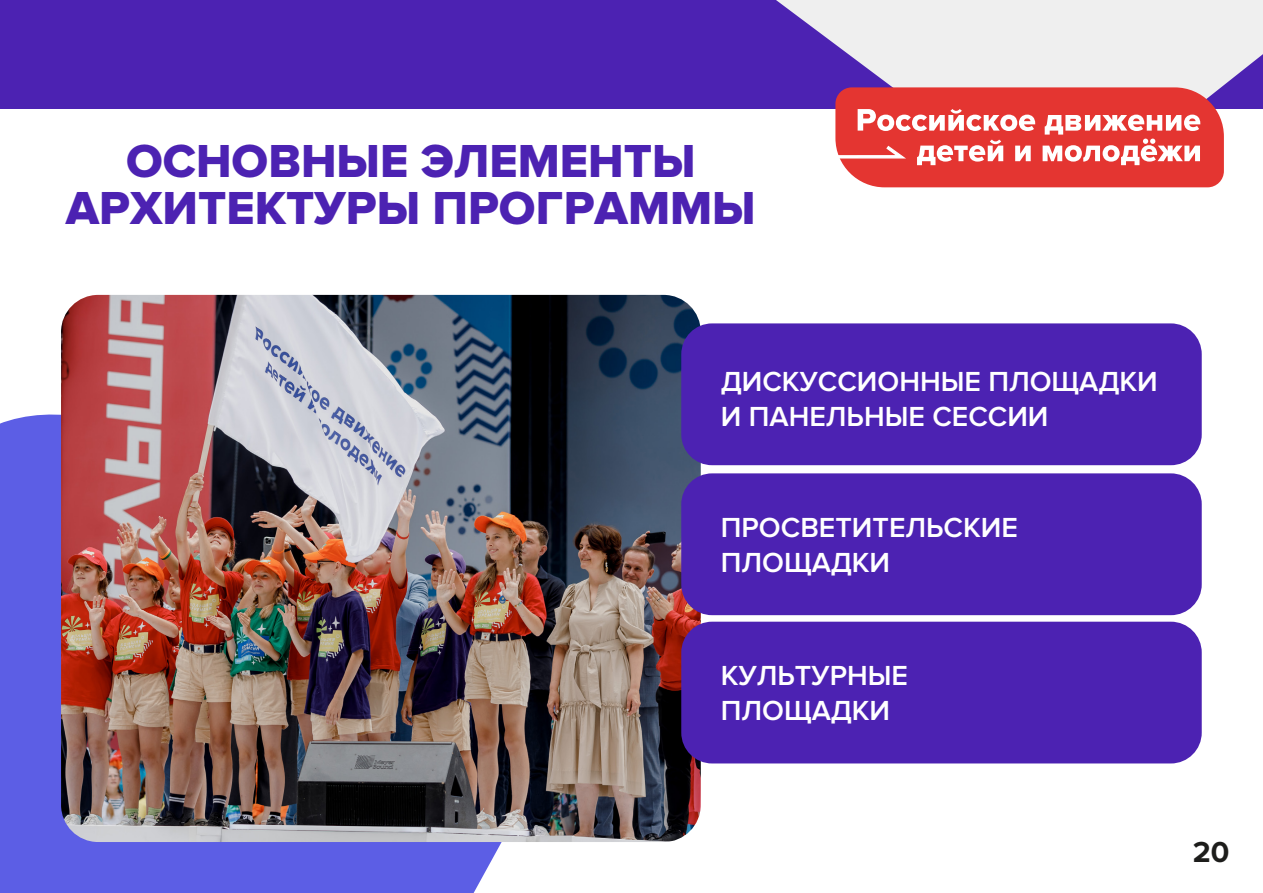
<style>
.page{position:relative;width:1263px;height:893px;background:#fff}
.page>*{position:absolute;margin:0;border:0;box-sizing:border-box;transform-origin:0 0}
.t1{font:48px/46.5px "Proxima Nova Extrabld";color:#4c22b2;text-align:center}
.t2{font:700 30px "Proxima Nova";color:#1d1d1b}
.t3{font:600 28.65px/35.2px "Proxima Nova";color:#fff}
</style>
<div class="page">
<div style="left:0;top:414px;width:502px;height:479px;background:#5c5ee5"></div>
<img style="left:61px;top:295px;width:640px;height:547px">
<div style="left:0;top:0;width:1263px;height:108px;background:#4c22b2"></div>
<svg style="left:748px;top:0;width:515px;height:188px;fill:#efefef"></svg>
<svg style="left:835px;top:87px;width:389px;height:100px"></svg>
<div style="left:681px;top:323px;width:521px;height:142px;background:#4c22b2;border-radius:31px"></div>
<div style="left:681px;top:473px;width:521px;height:142px;background:#4c22b2;border-radius:31px"></div>
<div style="left:681px;top:622px;width:521px;height:141px;background:#4c22b2;border-radius:31px"></div>
<h1 class="t1" style="left:66px;top:139px;width:691px">ОСНОВНЫЕ ЭЛЕМЕНТЫ<br>АРХИТЕКТУРЫ ПРОГРАММЫ</h1>
<p class="t3" style="left:721px;top:365px;width:438px">ДИСКУССИОННЫЕ ПЛОЩАДКИ<br>И ПАНЕЛЬНЫЕ СЕССИИ</p>
<p class="t3" style="left:721px;top:510px;width:298px">ПРОСВЕТИТЕЛЬСКИЕ<br>ПЛОЩАДКИ</p>
<p class="t3" style="left:721px;top:659px;width:189px">КУЛЬТУРНЫЕ<br>ПЛОЩАДКИ</p>
<p class="t2" style="left:1193px;top:835px;width:38px">20</p>
</div>
